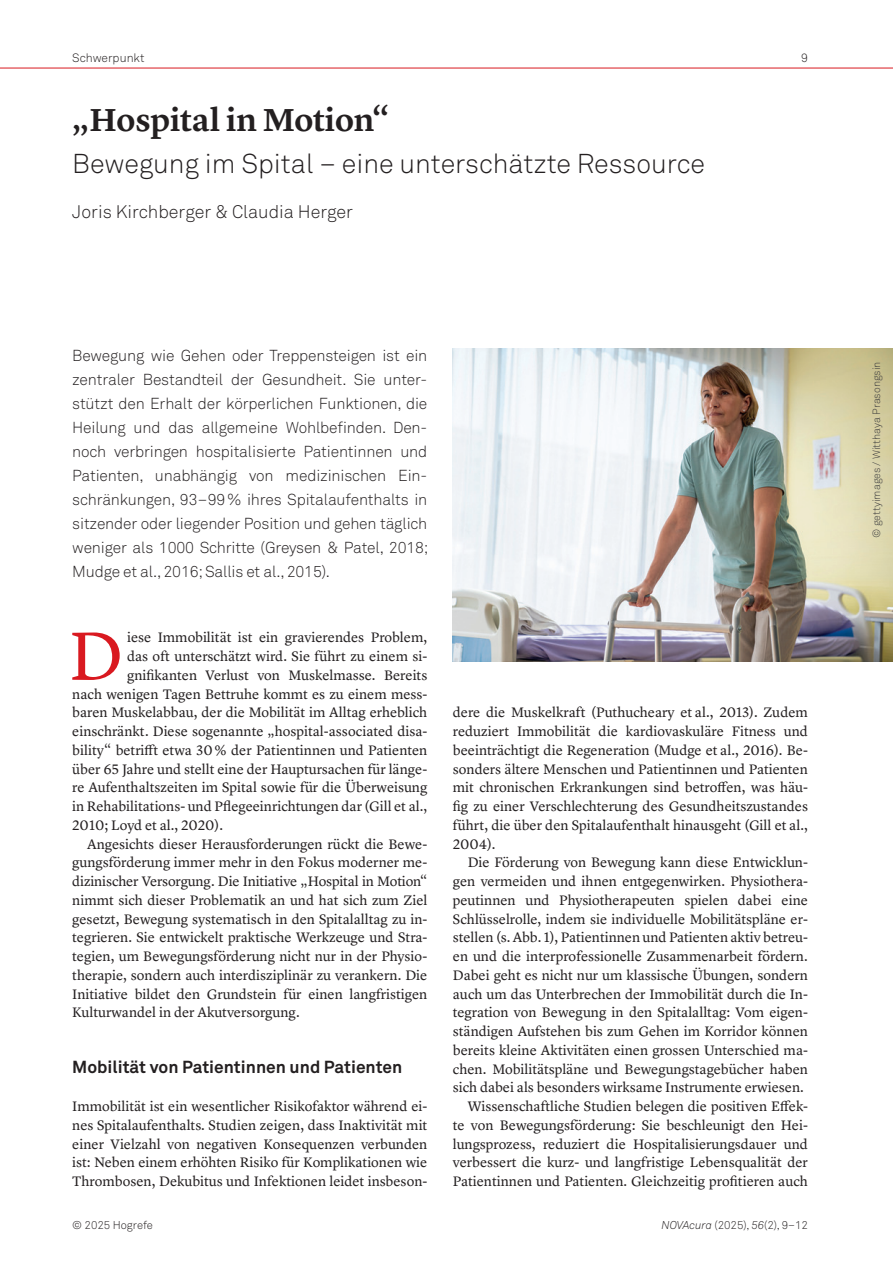
<style>
.page{position:relative;width:893px;height:1263px;background:#fff}
.page>*{position:absolute;margin:0;border:0;box-sizing:border-box;transform-origin:0 0}
.t1{font:70.8px "Lyon Text";color:#d91920}
.t2{font:600 33px "Lyon Text";letter-spacing:-.005em;color:#231f20}
.t3{font:300 27px "Akkurat Pro";color:#231f20}
.t4{font:300 18px "Akkurat Pro";color:#231f20}
.t5{font:700 17.25px "Akkurat Pro";color:#231f20}
.t6{font:300 15.75px/24px "Akkurat Pro";letter-spacing:-.01em;color:#231f20;text-align:justify}
.t7{font:14.25px/18.8px "Lyon Text";color:#231f20;text-align:justify}
.t8{font:300 12px "Akkurat Pro";color:#231f20}
.t9{font:300 11.25px "Akkurat Pro";color:#231f20}
.t10{font:300 10.5px "Akkurat Pro";color:#3e3e3f}
.s1{font-style:italic}
</style>
<div class="page">
<hr style="left:0;top:68px;width:893px;height:1px;background:#d91920">
<img style="left:453px;top:349px;width:440px;height:312px">
<p class="t8" style="left:72px;top:51px;width:74px">Schwerpunkt</p>
<p class="t8" style="left:801px;top:51px;width:8px">9</p>
<h2 class="t2" style="left:72px;top:95px;width:318px">„Hospital in Motion“</h2>
<h3 class="t3" style="left:72px;top:147px;width:634px">Bewegung im Spital – eine unterschätzte Ressource</h3>
<p class="t4" style="left:72px;top:201px;width:282px">Joris Kirchberger &amp; Claudia Herger</p>
<p class="t6" style="left:72px;top:343px;width:358px">Bewegung wie Gehen oder Treppensteigen ist ein zentraler Bestandteil der Gesundheit. Sie unter&shy;stützt den Erhalt der körperlichen Funktionen, die Heilung und das allgemeine Wohlbefinden. Den&shy;noch verbringen hospitalisierte Patientinnen und Patienten, unabhängig von medizinischen Ein&shy;schränkungen, 93–99% ihres Spitalaufenthalts in sitzender oder liegender Position und gehen täglich weniger als 1000 Schritte (Greysen &amp; Patel, 2018; Mudge et al., 2016; Sallis et al., 2015).</p>
<h1 class="t1" style="left:69px;top:602px;width:56px">D</h1>
<p class="t7" style="left:127px;top:627px;width:302px">iese Immobilität ist ein gravierendes Problem,</p>
<p class="t7" style="left:127px;top:646px;width:302px">das oft unterschätzt wird. Sie führt zu einem si-</p>
<p class="t7" style="left:127px;top:664px;width:302px">gnifikanten Verlust von Muskelmasse. Bereits</p>
<p class="t7" style="left:72px;top:683px;width:357px">nach wenigen Tagen Bettruhe kommt es zu einem mess-</p>
<p class="t7" style="left:72px;top:702px;width:357px">baren Muskelabbau, der die Mobilität im Alltag erheblich</p>
<p class="t7" style="left:72px;top:721px;width:357px">einschränkt. Diese sogenannte „hospital-associated disa-</p>
<p class="t7" style="left:72px;top:739px;width:357px">bility“ betrifft etwa 30 % der Patientinnen und Patienten</p>
<p class="t7" style="left:72px;top:758px;width:357px">über 65 Jahre und stellt eine der Hauptursachen für länge-</p>
<p class="t7" style="left:72px;top:777px;width:357px">re Aufenthaltszeiten im Spital sowie für die Überweisung</p>
<p class="t7" style="left:72px;top:796px;width:357px">in Rehabilitations- und Pflegeeinrichtungen dar (Gill et al.,</p>
<p class="t7" style="left:72px;top:814px;width:152px">2010; Loyd et al., 2020).</p>
<p class="t7" style="left:87px;top:833px;width:342px">Angesichts dieser Herausforderungen rückt die Bewe-</p>
<p class="t7" style="left:72px;top:852px;width:357px">gungsförderung immer mehr in den Fokus moderner me-</p>
<p class="t7" style="left:72px;top:871px;width:357px">dizinischer Versorgung. Die Initiative „Hospital in Motion“</p>
<p class="t7" style="left:72px;top:889px;width:357px">nimmt sich dieser Problematik an und hat sich zum Ziel</p>
<p class="t7" style="left:72px;top:908px;width:357px">gesetzt, Bewegung systematisch in den Spitalalltag zu in-</p>
<p class="t7" style="left:72px;top:927px;width:355px">tegrieren. Sie entwickelt praktische Werkzeuge und Stra-</p>
<p class="t7" style="left:72px;top:946px;width:357px">tegien, um Bewegungsförderung nicht nur in der Physio-</p>
<p class="t7" style="left:72px;top:964px;width:357px">therapie, sondern auch interdisziplinär zu verankern. Die</p>
<p class="t7" style="left:72px;top:983px;width:357px">Initiative bildet den Grundstein für einen langfristigen</p>
<p class="t7" style="left:72px;top:1002px;width:229px">Kulturwandel in der Akutversorgung.</p>
<p class="t5" style="left:72px;top:1056px;width:332px">Mobilität von Patientinnen und Patienten</p>
<p class="t7" style="left:72px;top:1096px;width:357px">Immobilität ist ein wesentlicher Risikofaktor während ei&shy;nes Spitalaufenthalts. Studien zeigen, dass Inaktivität mit einer Vielzahl von negativen Konsequenzen verbunden ist: Neben einem erhöhten Risiko für Komplikationen wie Thrombosen, Dekubitus und Infektionen leidet insbeson-</p>
<p class="t7" style="left:453px;top:702px;width:357px">dere die Muskelkraft (Puthucheary et al., 2013). Zudem reduziert Immobilität die kardiovaskuläre Fitness und beeinträchtigt die Regeneration (Mudge et al., 2016). Be&shy;sonders ältere Menschen und Patientinnen und Patienten mit chronischen Erkrankungen sind betroffen, was häu&shy;fig zu einer Verschlechterung des Gesundheitszustandes führt, die über den Spitalaufenthalt hinausgeht (Gill et al., 2004).</p>
<p class="t7" style="left:453px;top:852px;width:357px;text-align:right">Die Förderung von Bewegung kann diese Entwicklun&shy;gen vermeiden und ihnen entgegenwirken. Physiothera&shy;peutinnen und Physiotherapeuten spielen dabei eine Schlüsselrolle, indem sie individuelle Mobilitätspläne er&shy;stellen (s. Abb. 1), Patientinnen und Patienten aktiv betreu&shy;en und die interprofessionelle Zusammenarbeit fördern.<br>Dabei geht es nicht nur um klassische Übungen, sondern auch um das Unterbrechen der Immobilität durch die In&shy;tegration von Bewegung in den Spitalalltag: Vom eigen&shy;ständigen Aufstehen bis zum Gehen im Korridor können bereits kleine Aktivitäten einen grossen Unterschied ma&shy;chen. Mobilitätspläne und Bewegungstagebücher haben sich dabei als besonders wirksame Instrumente erwiesen.<br>Wissenschaftliche Studien belegen die positiven Effek&shy;te von Bewegungsförderung: Sie beschleunigt den Hei&shy;lungsprozess, reduziert die Hospitalisierungsdauer und verbessert die kurz- und langfristige Lebensqualität der Patientinnen und Patienten. Gleichzeitig profitieren auch</p>
<p class="t9" style="left:72px;top:1219px;width:82px">© 2025 Hogrefe</p>
<p class="t9" style="left:661px;top:1219px;width:148px"><span class="s1">NOVAcura</span> (2025), <span class="s1">56</span>(2), 9–12</p>
<p class="t10" style="left:870px;top:538px;width:178px;rotate:-90deg">© gettyimages / Witthaya Prasongsin</p>
</div>
